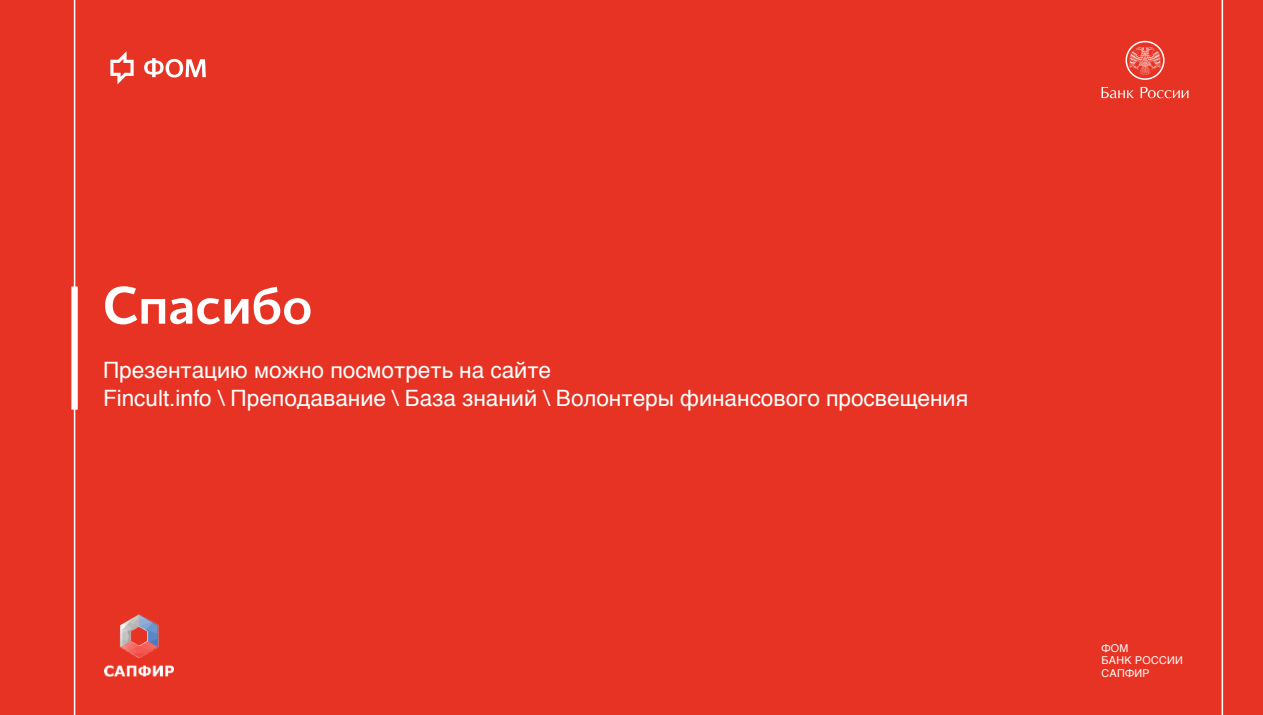
<style>
.page{position:relative;width:1263px;height:715px;background:#fff}
.page>*{position:absolute;margin:0;border:0;box-sizing:border-box;transform-origin:0 0}
.t1{font:500 52.2px "Conqueror Sans";color:#fff}
.t2{font:22.5px/28px "Helvetica";color:#fff}
.t3{font:10.8px/12.9px "Helvetica";letter-spacing:.025em;color:#fff}
</style>
<div class="page">
<div style="left:0;top:0;width:1263px;height:714px;background:#e63323"></div>
<hr style="left:74px;top:0;width:1px;height:714px;background:#fff">
<hr style="left:1221px;top:0;width:2px;height:714px;background:#fff">
<div style="left:71px;top:286px;width:7px;height:123px;background:#fff"></div>
<svg style="left:110px;top:51px;width:24px;height:33px"></svg>
<svg style="left:144px;top:58px;width:62px;height:19px"></svg>
<img style="left:105px;top:614px;width:68px;height:63px">
<svg style="left:1101px;top:87px;width:33px;height:11px"></svg>
<svg style="left:1140px;top:87px;width:48px;height:11px"></svg>
<svg style="left:1125px;top:41px;width:39px;height:39px"></svg>
<h1 class="t1" style="left:103px;top:274px;width:211px">Спасибо</h1>
<p class="t2" style="left:103px;top:356px;width:867px">Презентацию можно посмотреть на сайте<br>Fincult.info \ Преподавание \ База знаний \ Волонтеры финансового просвещения</p>
<p class="t3" style="left:1101px;top:641px;width:83px">ФОМ<br>БАНК РОССИИ<br>САПФИР</p>
</div>
